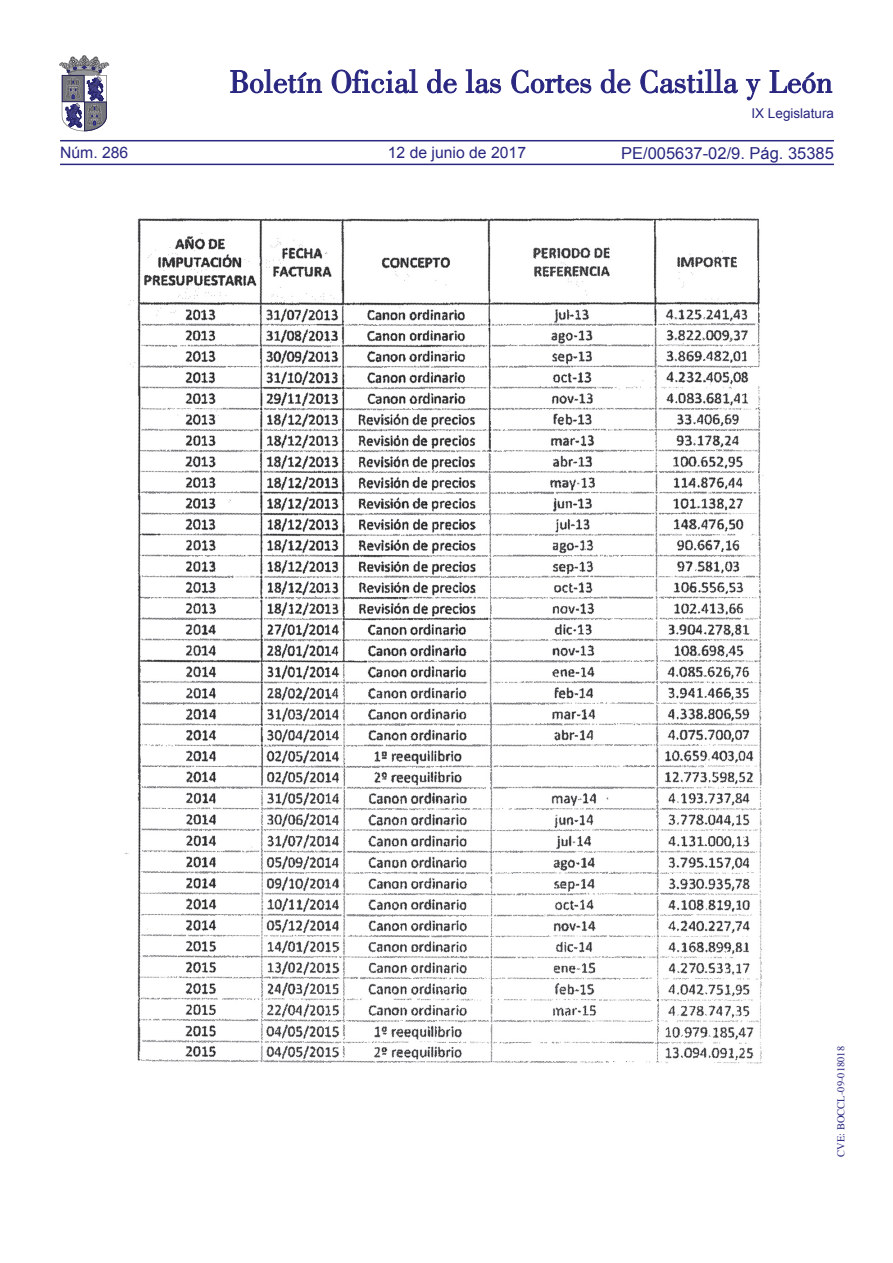
<style>
.page{position:relative;width:893px;height:1263px;background:#fff}
.page>*{position:absolute;margin:0;border:0;box-sizing:border-box;transform-origin:0 0}
.t1{font:16.5px "Arial";color:#292780}
.t2{font:15.75px "Arial";color:#292780}
.t3{font:13.5px "Arial";color:#292780}
.t4{font:10.5px "Times";color:#292780}
</style>
<div class="page">
<hr style="left:60px;top:164px;width:774px;height:1px;background:#292780">
<hr style="left:60px;top:140px;width:774px;height:1px;background:#292780">
<svg style="left:230px;top:69px;width:92px;height:24px"></svg>
<svg style="left:332px;top:69px;width:86px;height:24px"></svg>
<svg style="left:427px;top:69px;width:30px;height:24px"></svg>
<svg style="left:466px;top:69px;width:35px;height:24px"></svg>
<svg style="left:511px;top:70px;width:80px;height:23px"></svg>
<svg style="left:601px;top:69px;width:29px;height:24px"></svg>
<svg style="left:640px;top:69px;width:98px;height:24px"></svg>
<svg style="left:746px;top:79px;width:14px;height:21px"></svg>
<svg style="left:770px;top:70px;width:62px;height:23px"></svg>
<svg style="left:60px;top:55px;width:49px;height:76px"></svg>
<img style="left:124px;top:218px;width:640px;height:846px">
<p class="t2" style="left:60px;top:142px;width:70px">Núm. 286</p>
<p class="t2" style="left:388px;top:142px;width:140px">12 de junio de 2017</p>
<p class="t3" style="left:751px;top:105px;width:84px">IX Legislatura</p>
<p class="t1" style="left:621px;top:142px;width:214px">PE/005637-02/9. Pág. 35385</p>
<p class="t4" style="left:831px;top:1157px;width:112px;rotate:-90deg">CVE: BOCCL-09-018018</p>
</div>
